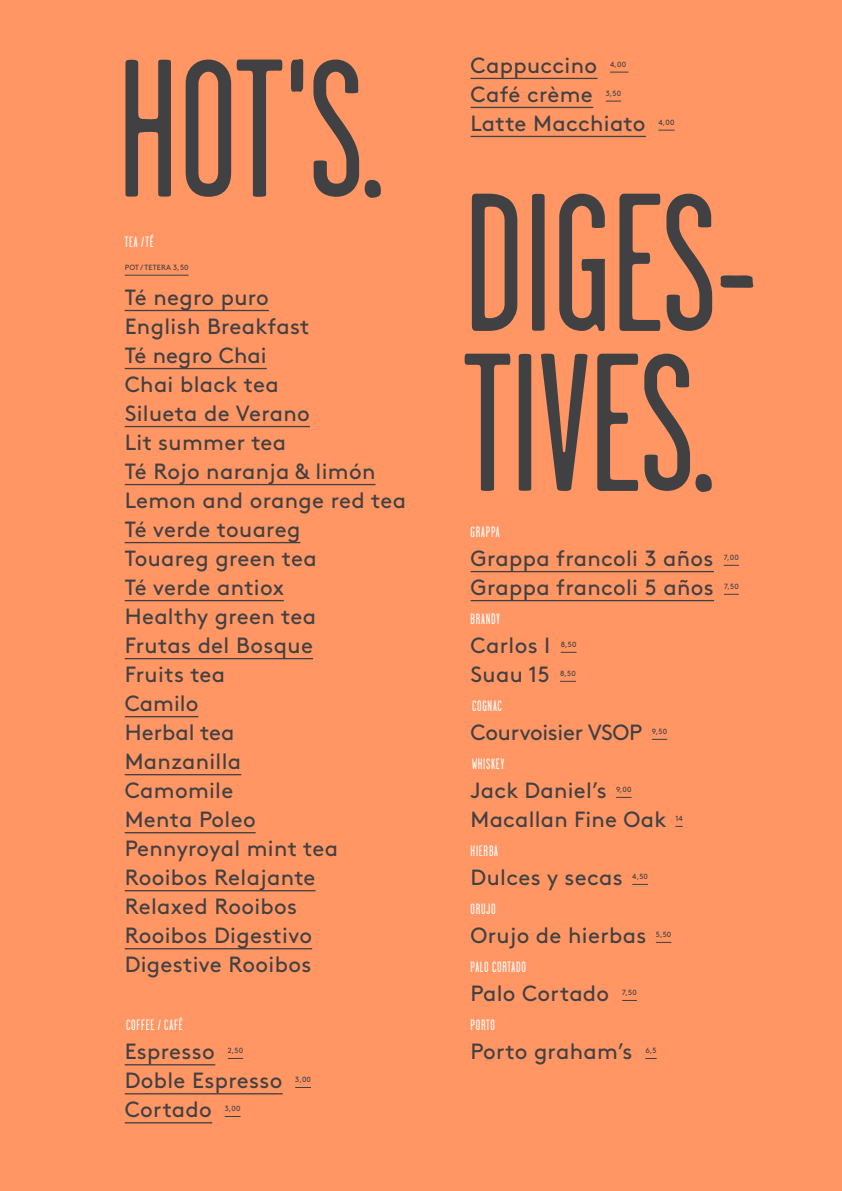
<style>
.page{position:relative;width:842px;height:1191px;background:#ff9664}
.page>*{position:absolute;margin:0;border:0;box-sizing:border-box;transform-origin:0 0}
.t1{font:196px/159.9px "Garage Gothic";color:#414042}
.t2{font:22px/29px "Brown";letter-spacing:.015em;color:#414042}
.t3{font:22px "Brown";letter-spacing:-.015em;color:#414042}
.t4{font:15px "Garage Gothic";letter-spacing:.05em;color:#fff}
.t5{font:7.5px "Brown";letter-spacing:.01em;color:#414042}
</style>
<div class="page">
<hr style="left:125px;top:275px;width:64px;height:1px;background:#414042">
<hr style="left:125px;top:310px;width:144px;height:1px;background:#414042">
<hr style="left:125px;top:368px;width:142px;height:1px;background:#414042">
<hr style="left:125px;top:426px;width:185px;height:1px;background:#414042">
<hr style="left:125px;top:484px;width:250px;height:1px;background:#414042">
<hr style="left:125px;top:542px;width:175px;height:1px;background:#414042">
<hr style="left:125px;top:600px;width:159px;height:1px;background:#414042">
<hr style="left:125px;top:658px;width:188px;height:1px;background:#414042">
<hr style="left:125px;top:716px;width:73px;height:1px;background:#414042">
<hr style="left:125px;top:774px;width:116px;height:1px;background:#414042">
<hr style="left:125px;top:832px;width:131px;height:1px;background:#414042">
<hr style="left:125px;top:890px;width:191px;height:1px;background:#414042">
<hr style="left:125px;top:948px;width:187px;height:1px;background:#414042">
<hr style="left:125px;top:1064px;width:90px;height:1px;background:#414042">
<svg style="left:228px;top:1058px;width:15px;height:1px"></svg>
<hr style="left:125px;top:1093px;width:158px;height:1px;background:#414042">
<svg style="left:295px;top:1087px;width:16px;height:1px"></svg>
<hr style="left:125px;top:1122px;width:87px;height:1px;background:#414042">
<svg style="left:225px;top:1116px;width:16px;height:1px"></svg>
<hr style="left:471px;top:78px;width:126px;height:1px;background:#414042">
<svg style="left:610px;top:72px;width:18px;height:1px"></svg>
<hr style="left:471px;top:107px;width:122px;height:1px;background:#414042">
<svg style="left:606px;top:101px;width:15px;height:1px"></svg>
<hr style="left:471px;top:136px;width:175px;height:1px;background:#414042">
<svg style="left:658px;top:130px;width:16px;height:1px"></svg>
<hr style="left:471px;top:571px;width:243px;height:1px;background:#414042">
<svg style="left:724px;top:565px;width:15px;height:1px"></svg>
<hr style="left:471px;top:600px;width:243px;height:1px;background:#414042">
<svg style="left:724px;top:594px;width:15px;height:1px"></svg>
<svg style="left:561px;top:652px;width:15px;height:1px"></svg>
<svg style="left:560px;top:681px;width:16px;height:1px"></svg>
<svg style="left:652px;top:739px;width:15px;height:1px"></svg>
<svg style="left:616px;top:797px;width:15px;height:1px"></svg>
<svg style="left:632px;top:884px;width:16px;height:1px"></svg>
<svg style="left:656px;top:942px;width:15px;height:1px"></svg>
<svg style="left:622px;top:1000px;width:15px;height:1px"></svg>
<svg style="left:645px;top:1058px;width:12px;height:1px"></svg>
<h1 class="t1" style="left:118px;top:52px;width:267px">HOT'S.</h1>
<p class="t4" style="left:125px;top:234px;width:30px">TEA /TÉ</p>
<p class="t5" style="left:125px;top:261px;width:65px">POT / TETERA 3,50</p>
<p class="t2" style="left:125px;top:281px;width:283px">Té negro puro<br>English Breakfast<br>Té negro Chai<br>Chai black tea<br>Silueta de Verano<br>Lit summer tea<br>Té Rojo naranja &amp; limón<br>Lemon and orange red tea<br>Té verde touareg<br>Touareg green tea<br>Té verde antiox<br>Healthy green tea<br>Frutas del Bosque<br>Fruits tea<br>Camilo<br>Herbal tea<br>Manzanilla<br>Camomile<br>Menta Poleo<br>Pennyroyal mint tea<br>Rooibos Relajante<br>Relaxed Rooibos<br>Rooibos Digestivo<br>Digestive Rooibos</p>
<p class="t4" style="left:126px;top:1017px;width:58px">COFFEE / CAFÉ</p>
<p class="t2" style="left:125px;top:1035px;width:92px">Espresso</p>
<p class="t5" style="left:228px;top:1044px;width:17px">2,50</p>
<p class="t2" style="left:125px;top:1064px;width:159px">Doble Espresso</p>
<p class="t5" style="left:295px;top:1073px;width:17px">3,00</p>
<p class="t2" style="left:125px;top:1093px;width:89px">Cortado</p>
<p class="t5" style="left:225px;top:1102px;width:17px">3,00</p>
<p class="t2" style="left:471px;top:49px;width:128px">Cappuccino</p>
<p class="t5" style="left:610px;top:58px;width:18px">4,00</p>
<p class="t2" style="left:471px;top:78px;width:124px">Café crème</p>
<p class="t5" style="left:606px;top:87px;width:17px">3,50</p>
<p class="t2" style="left:471px;top:107px;width:176px">Latte Macchiato</p>
<p class="t5" style="left:658px;top:116px;width:18px">4,00</p>
<h1 class="t1" style="left:464px;top:186px;width:296px">DIGES-<br>TIVES.</h1>
<p class="t4" style="left:471px;top:524px;width:30px">GRAPPA</p>
<p class="t2" style="left:471px;top:542px;width:244px">Grappa francoli 3 años</p>
<p class="t5" style="left:724px;top:551px;width:17px">7,00</p>
<p class="t2" style="left:471px;top:571px;width:245px">Grappa francoli 5 años</p>
<p class="t5" style="left:724px;top:580px;width:16px">7,50</p>
<p class="t4" style="left:471px;top:611px;width:31px">BRANDY</p>
<p class="t2" style="left:471px;top:629px;width:81px">Carlos I</p>
<p class="t5" style="left:561px;top:638px;width:17px">8,50</p>
<p class="t2" style="left:471px;top:658px;width:81px">Suau 15</p>
<p class="t5" style="left:560px;top:667px;width:17px">8,50</p>
<p class="t4" style="left:472px;top:698px;width:31px">COGNAC</p>
<p class="t3" style="left:471px;top:715px;width:173px">Courvoisier VSOP</p>
<p class="t5" style="left:652px;top:725px;width:17px">9,50</p>
<p class="t4" style="left:472px;top:756px;width:34px">WHISKEY</p>
<p class="t2" style="left:471px;top:774px;width:138px">Jack Daniel’s</p>
<p class="t5" style="left:616px;top:783px;width:17px">9,00</p>
<p class="t2" style="left:471px;top:803px;width:197px">Macallan Fine Oak</p>
<p class="t5" style="left:675px;top:812px;width:9px">14</p>
<p class="t4" style="left:471px;top:843px;width:29px">HIERBA</p>
<p class="t2" style="left:471px;top:861px;width:154px">Dulces y secas</p>
<p class="t5" style="left:632px;top:870px;width:17px">4,50</p>
<p class="t4" style="left:471px;top:901px;width:27px">ORUJO</p>
<p class="t2" style="left:471px;top:919px;width:177px">Orujo de hierbas</p>
<p class="t5" style="left:656px;top:928px;width:17px">5,50</p>
<p class="t4" style="left:471px;top:959px;width:57px">PALO CORTADO</p>
<p class="t2" style="left:471px;top:977px;width:140px">Palo Cortado</p>
<p class="t5" style="left:622px;top:986px;width:16px">7,50</p>
<p class="t4" style="left:471px;top:1017px;width:26px">PORTO</p>
<p class="t2" style="left:471px;top:1035px;width:163px">Porto graham’s</p>
<p class="t5" style="left:645px;top:1044px;width:13px">6,5</p>
</div>
